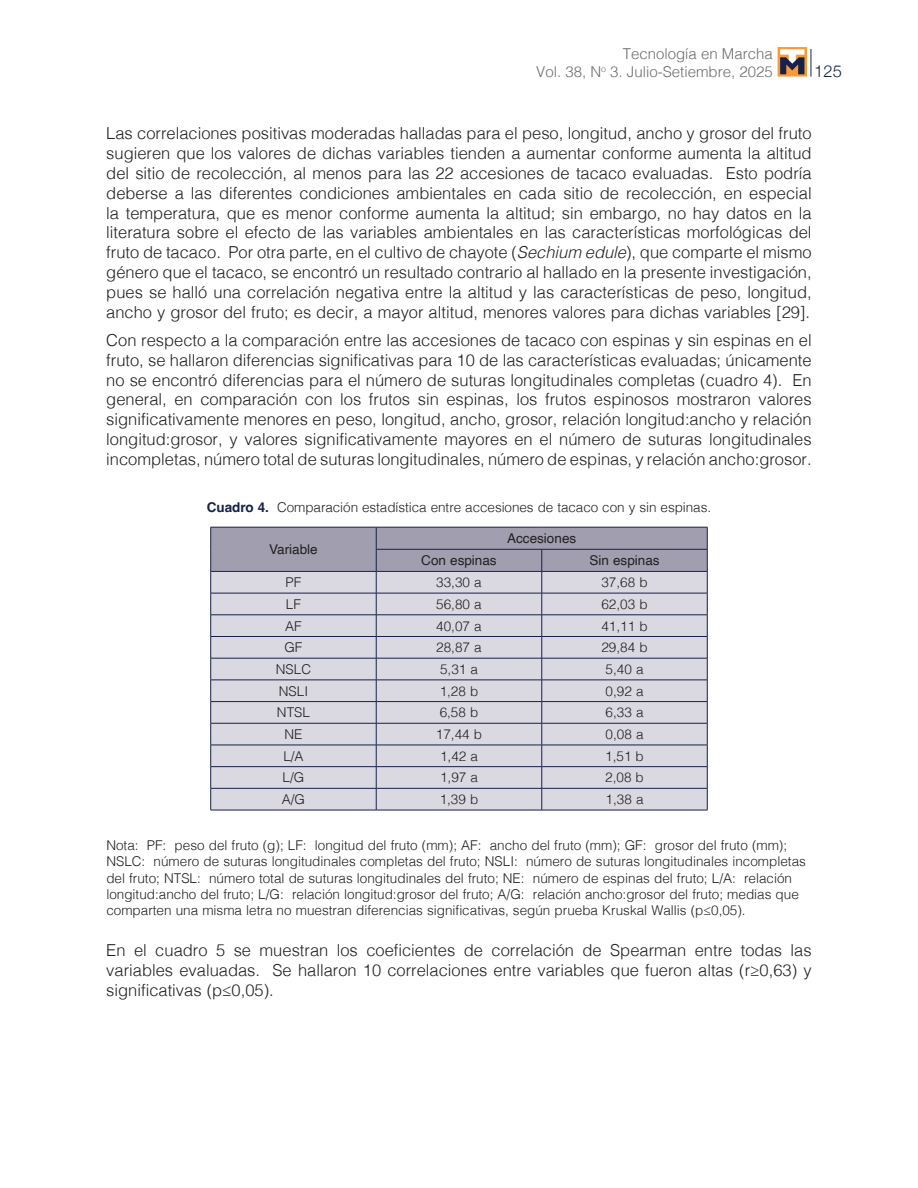
<style>
.page{position:relative;width:918px;height:1188px;background:#fff}
.page>*{position:absolute;margin:0;border:0;box-sizing:border-box;transform-origin:0 0}
.t1{font:300 16.5px/19.8px "Helvetica";color:#231f20;text-align:justify}
.t2{font:300 16.5px "Helvetica Neue";color:#17214b}
.t3{font:300 15px/18px "Helvetica";color:#6c6d70;text-align:right}
.t4{font:300 13.5px/16.2px "Helvetica";color:#231f20}
.t5{font:13.5px "Helvetica";color:#231f20}
.s1{font-style:italic}
.s2{font-weight:700;color:#17214b}
</style>
<div class="page">
<svg style="left:811px;top:49px;width:1px;height:28px"></svg>
<svg style="left:778px;top:47px;width:29px;height:30px"></svg>
<svg style="left:780px;top:49px;width:24px;height:25px"></svg>
<svg style="left:210px;top:527px;width:498px;height:283px"></svg>
<hr style="left:211px;top:810px;width:165px;height:1px;background:#17214b">
<hr style="left:376px;top:810px;width:166px;height:1px;background:#17214b">
<hr style="left:542px;top:810px;width:165px;height:1px;background:#17214b">
<p class="t3" style="left:536px;top:43px;width:238px">Tecnología en Marcha<br>Vol. 38, N<sup>o</sup> 3. Julio-Setiembre, 2025</p>
<p class="t2" style="left:814px;top:57px;width:29px">125</p>
<p class="t1" style="left:106px;top:122px;width:707px">Las correlaciones positivas moderadas halladas para el peso, longitud, ancho y grosor del fruto sugieren que los valores de dichas variables tienden a aumentar conforme aumenta la altitud del sitio de recolección, al menos para las 22 accesiones de tacaco evaluadas. Esto podría deberse a las diferentes condiciones ambientales en cada sitio de recolección, en especial la temperatura, que es menor conforme aumenta la altitud; sin embargo, no hay datos en la literatura sobre el efecto de las variables ambientales en las características morfológicas del fruto de tacaco. Por otra parte, en el cultivo de chayote (<span class="s1">Sechium edule</span>), que comparte el mismo género que el tacaco, se encontró un resultado contrario al hallado en la presente investigación, pues se halló una correlación negativa entre la altitud y las características de peso, longitud, ancho y grosor del fruto; es decir, a mayor altitud, menores valores para dichas variables [29].</p>
<p class="t1" style="left:106px;top:329px;width:707px">Con respecto a la comparación entre las accesiones de tacaco con espinas y sin espinas en el fruto, se hallaron diferencias significativas para 10 de las características evaluadas; únicamente no se encontró diferencias para el número de suturas longitudinales completas (cuadro 4). En general, en comparación con los frutos sin espinas, los frutos espinosos mostraron valores significativamente menores en peso, longitud, ancho, grosor, relación longitud:ancho y relación longitud:grosor, y valores significativamente mayores en el número de suturas longitudinales incompletas, número total de suturas longitudinales, número de espinas, y relación ancho:grosor.</p>
<p class="t4" style="left:207px;top:499px;width:506px"><span class="s2">Cuadro 4.</span> Comparación estadística entre accesiones de tacaco con y sin espinas.</p>
<p class="t5" style="left:269px;top:539px;width:50px">Variable</p>
<p class="t5" style="left:507px;top:528px;width:71px">Accesiones</p>
<p class="t5" style="left:421px;top:550px;width:77px">Con espinas</p>
<p class="t5" style="left:589px;top:550px;width:72px">Sin espinas</p>
<p class="t4" style="left:286px;top:573px;width:17px">PF</p>
<p class="t4" style="left:436px;top:573px;width:47px">33,30 a</p>
<p class="t4" style="left:601px;top:573px;width:48px">37,68 b</p>
<p class="t4" style="left:286px;top:595px;width:17px">LF</p>
<p class="t4" style="left:436px;top:595px;width:47px">56,80 a</p>
<p class="t4" style="left:601px;top:595px;width:48px">62,03 b</p>
<p class="t4" style="left:285px;top:617px;width:18px">AF</p>
<p class="t4" style="left:436px;top:617px;width:47px">40,07 a</p>
<p class="t4" style="left:601px;top:617px;width:48px">41,11 b</p>
<p class="t4" style="left:284px;top:638px;width:20px">GF</p>
<p class="t4" style="left:436px;top:638px;width:47px">28,87 a</p>
<p class="t4" style="left:601px;top:638px;width:48px">29,84 b</p>
<p class="t4" style="left:276px;top:660px;width:37px">NSLC</p>
<p class="t4" style="left:440px;top:660px;width:39px">5,31 a</p>
<p class="t4" style="left:606px;top:660px;width:39px">5,40 a</p>
<p class="t4" style="left:279px;top:682px;width:31px">NSLI</p>
<p class="t4" style="left:440px;top:682px;width:40px">1,28 b</p>
<p class="t4" style="left:606px;top:682px;width:39px">0,92 a</p>
<p class="t4" style="left:277px;top:703px;width:35px">NTSL</p>
<p class="t4" style="left:440px;top:703px;width:40px">6,58 b</p>
<p class="t4" style="left:606px;top:703px;width:39px">6,33 a</p>
<p class="t4" style="left:285px;top:725px;width:19px">NE</p>
<p class="t4" style="left:436px;top:725px;width:48px">17,44 b</p>
<p class="t4" style="left:606px;top:725px;width:39px">0,08 a</p>
<p class="t4" style="left:283px;top:747px;width:22px">L/A</p>
<p class="t4" style="left:440px;top:747px;width:39px">1,42 a</p>
<p class="t4" style="left:605px;top:747px;width:40px">1,51 b</p>
<p class="t4" style="left:283px;top:769px;width:23px">L/G</p>
<p class="t4" style="left:440px;top:769px;width:39px">1,97 a</p>
<p class="t4" style="left:605px;top:769px;width:40px">2,08 b</p>
<p class="t4" style="left:282px;top:790px;width:25px">A/G</p>
<p class="t4" style="left:440px;top:790px;width:40px">1,39 b</p>
<p class="t4" style="left:606px;top:790px;width:39px">1,38 a</p>
<p class="t4" style="left:106px;top:836px;width:701px">Nota: PF: peso del fruto (g); LF: longitud del fruto (mm); AF: ancho del fruto (mm); GF: grosor del fruto (mm); NSLC: número de suturas longitudinales completas del fruto; NSLI: número de suturas longitudinales incompletas del fruto; NTSL: número total de suturas longitudinales del fruto; NE: número de espinas del fruto; L/A: relación longitud:ancho del fruto; L/G: relación longitud:grosor del fruto; A/G: relación ancho:grosor del fruto; medias que comparten una misma letra no muestran diferencias significativas, según prueba Kruskal Wallis (p≤0,05).</p>
<p class="t1" style="left:106px;top:939px;width:707px">En el cuadro 5 se muestran los coeficientes de correlación de Spearman entre todas las variables evaluadas. Se hallaron 10 correlaciones entre variables que fueron altas (r≥0,63) y significativas (p≤0,05).</p>
</div>
